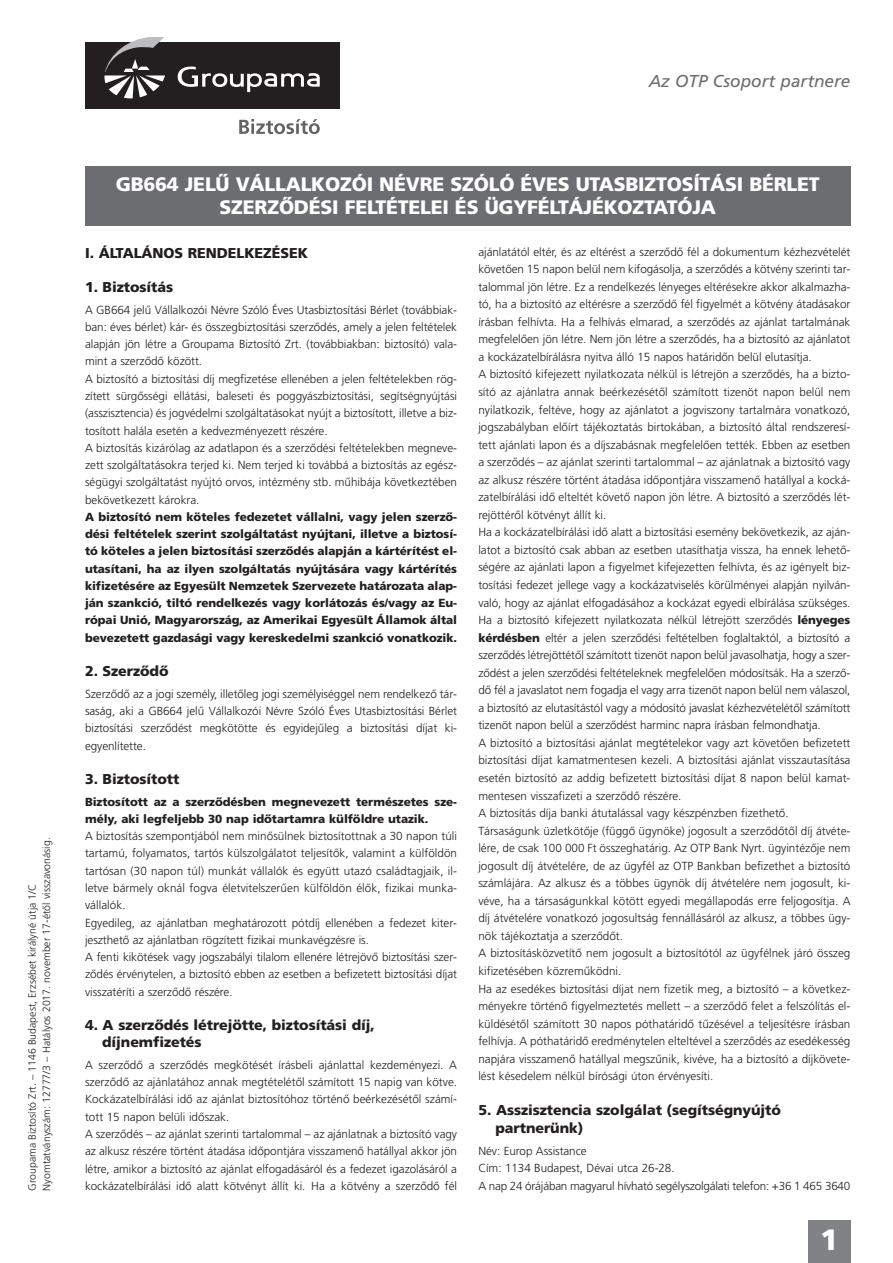
<style>
.page{position:relative;width:893px;height:1263px;background:#fff}
.page>*{position:absolute;margin:0;border:0;box-sizing:border-box;transform-origin:0 0}
.t1{font:700 29.4px "Frutiger M";color:#fff}
.t2{font:700 19.5px/23.4px "Frutiger M";letter-spacing:-.01em;color:#fff;text-align:center}
.t3{font:italic 17.25px "Frutiger M";color:#6c6d70}
.t4{font:700 14.25px/17.2px "Frutiger M";letter-spacing:-.005em;color:#231f20}
.t5{font:11.7px/17.5px "Frutiger M Light";letter-spacing:-.005em;color:#231f20}
.t6{font:700 11.7px/17.2px "Frutiger M";letter-spacing:-.005em;color:#231f20;text-align:justify}
.t7{font:10.5px/14.2px "Frutiger M Light";color:#231f20}
.s1{font-family:"Frutiger M";font-weight:700}
</style>
<div class="page">
<div style="left:85px;top:166px;width:765px;height:59px;background:#6c6d70"></div>
<div style="left:808px;top:1220px;width:42px;height:43px;background:#808285"></div>
<div style="left:85px;top:43px;width:255px;height:66px;background:#231f20"></div>
<svg style="left:178px;top:67px;width:142px;height:25px"></svg>
<svg style="left:104px;top:37px;width:61px;height:61px"></svg>
<svg style="left:239px;top:119px;width:81px;height:15px"></svg>
<h3 class="t3" style="left:649px;top:74px;width:203px">Az OTP Csoport partnere</h3>
<p class="t7" style="left:26px;top:1191px;width:355px;rotate:-90deg">Groupama Biztosító Zrt. – 1146 Budapest, Erzsébet királyné útja 1/C<br>Nyomtatványszám: 12777/3 – Hatályos 2017. november 17-étől visszavonásig.</p>
<h2 class="t2" style="left:116px;top:174px;width:705px">GB664 JELŰ VÁLLALKOZÓI NÉVRE SZÓLÓ ÉVES UTASBIZTOSÍTÁSI BÉRLET<br>SZERZŐDÉSI FELTÉTELEI ÉS ÜGYFÉLTÁJÉKOZTATÓJA</h2>
<p class="t4" style="left:85px;top:245px;width:224px">I. ÁLTALÁNOS RENDELKEZÉSEK</p>
<p class="t4" style="left:85px;top:280px;width:90px">1. Biztosítás</p>
<p class="t5" style="left:85px;top:302px;width:374px">A GB664 jelű Vállalkozói Névre Szóló Éves Utasbiztosítási Bérlet (továbbiak&shy;ban: éves bérlet) kár- és összegbiztosítási szerződés, amely a jelen feltételek alapján jön létre a Groupama Biztosító Zrt. (továbbiakban: biztosító) vala&shy;mint a szerződő között.<br>A biztosító a biztosítási díj megfizetése ellenében a jelen feltételekben rög&shy;zített sürgősségi ellátási, baleseti és poggyászbiztosítási, segítségnyújtási (asszisztencia) és jogvédelmi szolgáltatásokat nyújt a biztosított, illetve a biz&shy;tosított halála esetén a kedvezményezett részére.<br>A biztosítás kizárólag az adatlapon és a szerződési feltételekben megneve&shy;zett szolgáltatásokra terjed ki. Nem terjed ki továbbá a biztosítás az egész&shy;ségügyi szolgáltatást nyújtó orvos, intézmény stb. műhibája következtében bekövetkezett károkra.</p>
<p class="t6" style="left:85px;top:509px;width:374px">A biztosító nem köteles fedezetet vállalni, vagy jelen szerző&shy;dési feltételek szerint szolgáltatást nyújtani, illetve a biztosí&shy;tó köteles a jelen biztosítási szerződés alapján a kártérítést el&shy;utasítani, ha az ilyen szolgáltatás nyújtására vagy kártérítés kifizetésére az Egyesült Nemzetek Szervezete határozata alap&shy;ján szankció, tiltó rendelkezés vagy korlátozás és/vagy az Eu&shy;rópai Unió, Magyarország, az Amerikai Egyesült Államok által bevezetett gazdasági vagy kereskedelmi szankció vonatkozik.</p>
<p class="t4" style="left:85px;top:664px;width:85px">2. Szerződő</p>
<p class="t5" style="left:85px;top:686px;width:374px;text-align:justify">Szerződő az a jogi személy, illetőleg jogi személyiséggel nem rendelkező tár&shy;saság, aki a GB664 jelű Vállalkozói Névre Szóló Éves Utasbiztosítási Bérlet biztosítási szerződést megkötötte és egyidejűleg a biztosítási díjat ki&shy;egyenlítette.</p>
<p class="t4" style="left:85px;top:772px;width:96px">3. Biztosított</p>
<p class="t6" style="left:85px;top:794px;width:374px">Biztosított az a szerződésben megnevezett természetes sze&shy;mély, aki legfeljebb 30 nap időtartamra külföldre utazik.</p>
<p class="t5" style="left:85px;top:828px;width:374px">A biztosítás szempontjából nem minősülnek biztosítottnak a 30 napon túli tartamú, folyamatos, tartós külszolgálatot teljesítők, valamint a külföldön tartósan (30 napon túl) munkát vállalók és együtt utazó családtagjaik, il&shy;letve bármely oknál fogva életvitelszerűen külföldön élők, fizikai munka&shy;vállalók.<br>Egyedileg, az ajánlatban meghatározott pótdíj ellenében a fedezet kiter&shy;jeszthető az ajánlatban rögzített fizikai munkavégzésre is.<br>A fenti kikötések vagy jogszabályi tilalom ellenére létrejövő biztosítási szer&shy;ződés érvénytelen, a biztosító ebben az esetben a befizetett biztosítási díjat visszatéríti a szerződő részére.</p>
<p class="t4" style="left:102px;top:1018px;width:274px;text-indent:-17px">4. A szerződés létrejötte, biztosítási díj, díjnemfizetés</p>
<p class="t5" style="left:85px;top:1057px;width:374px">A szerződő a szerződés megkötését írásbeli ajánlattal kezdeményezi. A szerződő az ajánlatához annak megtételétől számított 15 napig van kötve.<br>Kockázatelbírálási idő az ajánlat biztosítóhoz történő beérkezésétől számí&shy;tott 15 napon belüli időszak.<br>A szerződés – az ajánlat szerinti tartalommal – az ajánlatnak a biztosító vagy az alkusz részére történt átadása időpontjára visszamenő hatállyal akkor jön létre, amikor a biztosító az ajánlat elfogadásáról és a fedezet igazolásáról a kockázatelbírálási idő alatt kötvényt állít ki. Ha a kötvény a szerződő fél</p>
<p class="t5" style="left:478px;top:244px;width:374px">ajánlatától eltér, és az eltérést a szerződő fél a dokumentum kézhezvételét követően 15 napon belül nem kifogásolja, a szerződés a kötvény szerinti tar&shy;talommal jön létre. Ez a rendelkezés lényeges eltérésekre akkor alkalmazha&shy;tó, ha a biztosító az eltérésre a szerződő fél figyelmét a kötvény átadásakor írásban felhívta. Ha a felhívás elmarad, a szerződés az ajánlat tartalmának megfelelően jön létre. Nem jön létre a szerződés, ha a biztosító az ajánlatot a kockázatelbírálásra nyitva álló 15 napos határidőn belül elutasítja.<br>A biztosító kifejezett nyilatkozata nélkül is létrejön a szerződés, ha a bizto&shy;sító az ajánlatra annak beérkezésétől számított tizenöt napon belül nem nyilatkozik, feltéve, hogy az ajánlatot a jogviszony tartalmára vonatkozó, jogszabályban előírt tájékoztatás birtokában, a biztosító által rendszeresí&shy;tett ajánlati lapon és a díjszabásnak megfelelően tették. Ebben az esetben a szerződés – az ajánlat szerinti tartalommal – az ajánlatnak a biztosító vagy az alkusz részére történt átadása időpontjára visszamenő hatállyal a kocká&shy;zatelbírálási idő elteltét követő napon jön létre. A biztosító a szerződés lét&shy;rejöttéről kötvényt állít ki.<br>Ha a kockázatelbírálási idő alatt a biztosítási esemény bekövetkezik, az aján&shy;latot a biztosító csak abban az esetben utasíthatja vissza, ha ennek lehető&shy;ségére az ajánlati lapon a figyelmet kifejezetten felhívta, és az igényelt biz&shy;tosítási fedezet jellege vagy a kockázatviselés körülményei alapján nyilván&shy;való, hogy az ajánlat elfogadásához a kockázat egyedi elbírálása szükséges.<br>Ha a biztosító kifejezett nyilatkozata nélkül létrejött szerződés <span class="s1">lényeges kérdésben</span> eltér a jelen szerződési feltételben foglaltaktól, a biztosító a szerződés létrejöttétől számított tizenöt napon belül javasolhatja, hogy a szer&shy;ződést a jelen szerződési feltételeknek megfelelően módosítsák. Ha a szerző&shy;dő fél a javaslatot nem fogadja el vagy arra tizenöt napon belül nem válaszol, a biztosító az elutasítástól vagy a módosító javaslat kézhezvételétől számított tizenöt napon belül a szerződést harminc napra írásban felmondhatja.<br>A biztosító a biztosítási ajánlat megtételekor vagy azt követően befizetett biztosítási díjat kamatmentesen kezeli. A biztosítási ajánlat visszautasítása esetén biztosító az addig befizetett biztosítási díjat 8 napon belül kamat&shy;mentesen visszafizeti a szerződő részére.<br>A biztosítás díja banki átutalással vagy készpénzben fizethető.<br>Társaságunk üzletkötője (függő ügynöke) jogosult a szerződőtől díj átvéte&shy;lére, de csak 100 000 Ft összeghatárig. Az OTP Bank Nyrt. ügyintézője nem jogosult díj átvételére, de az ügyfél az OTP Bankban befizethet a biztosító számlájára. Az alkusz és a többes ügynök díj átvételére nem jogosult, ki&shy;véve, ha a társaságunkkal kötött egyedi megállapodás erre feljogosítja. A díj átvételére vonatkozó jogosultság fennállásáról az alkusz, a többes ügy&shy;nök tájékoztatja a szerződőt.<br>A biztosításközvetítő nem jogosult a biztosítótól az ügyfélnek járó összeg kifizetésében közreműködni.<br>Ha az esedékes biztosítási díjat nem fizetik meg, a biztosító – a következ&shy;ményekre történő figyelmeztetés mellett – a szerződő felet a felszólítás el&shy;küldésétől számított 30 napos póthatáridő tűzésével a teljesítésre írásban felhívja. A póthatáridő eredménytelen elteltével a szerződés az esedékesség napjára visszamenő hatállyal megszűnik, kivéve, ha a biztosító a díjkövete&shy;lést késedelem nélkül bírósági úton érvényesíti.</p>
<p class="t4" style="left:495px;top:1103px;width:287px;text-indent:-17px">5. Asszisztencia szolgálat (segítségnyújtó partnerünk)</p>
<p class="t5" style="left:478px;top:1143px;width:374px">Név: Europ Assistance<br>Cím: 1134 Budapest, Dévai utca 26-28.<br>A nap 24 órájában magyarul hívható segélyszolgálati telefon: +36 1 465 3640</p>
<h1 class="t1" style="left:820px;top:1227px;width:20px">1</h1>
</div>
